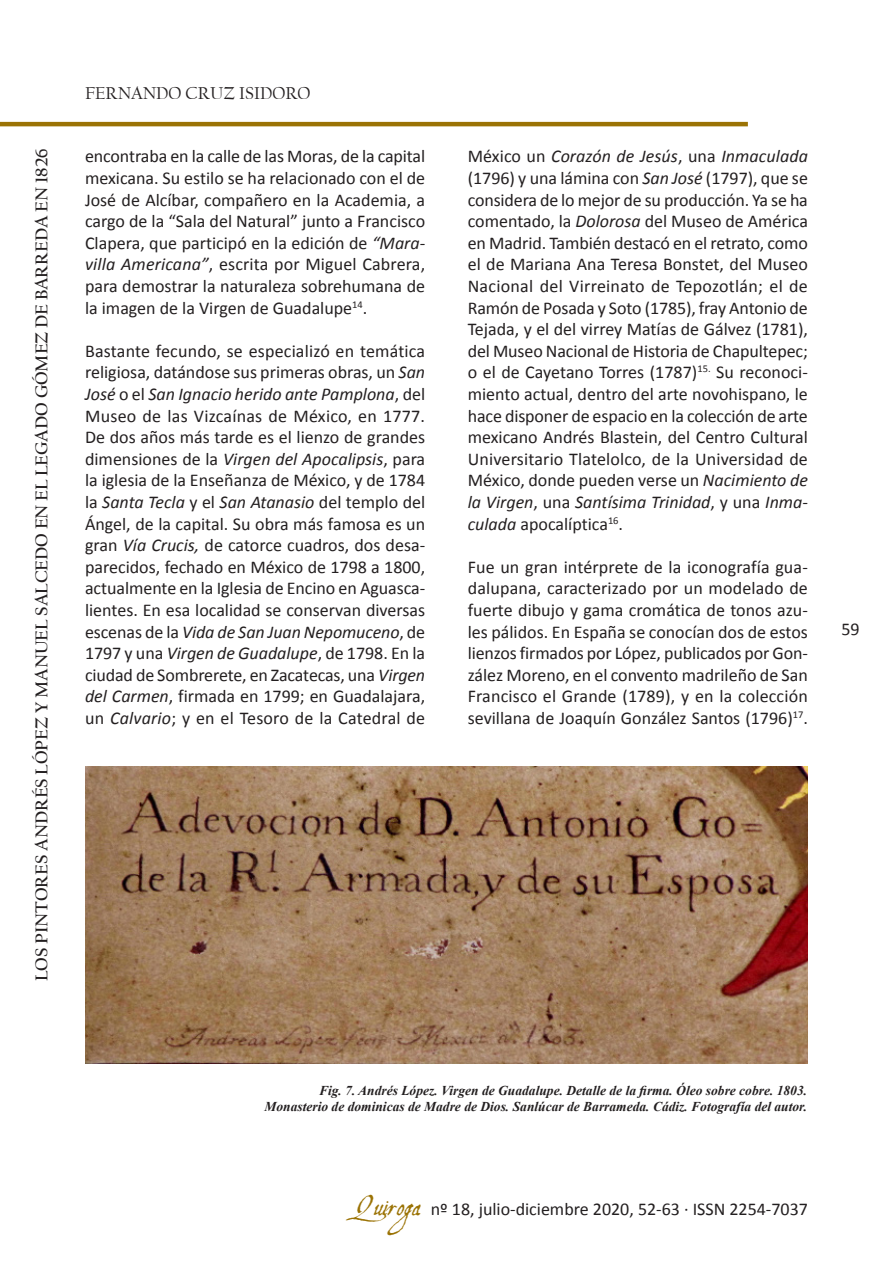
<style>
.page{position:relative;width:893px;height:1263px;background:#fff}
.page>*{position:absolute;margin:0;border:0;box-sizing:border-box;transform-origin:0 0}
.cuerpo_de_texto{font:18px/21.6px "Calibri";color:#231f20;text-align:justify}
.t1{font:700 18px "Californian FB";color:#231f20}
.t2{font:18px "Californian FB";color:#231f20}
.pie_de_foto{font:italic 700 13.5px "Times New Roman";color:#231f20}
.s1{font-style:italic}
.s2{font-family:"Aquiline";font-size:27px;color:#9b7305}
</style>
<div class="page">
<hr style="left:0;top:122px;width:748px;height:4px;background:#9b7305">
<img style="left:85px;top:767px;width:723px;height:297px">
<p class="t1" style="left:31px;top:981px;width:834px;rotate:-90deg">Los Pintores Andrés López Y Manuel Salcedo En El Legado Gómez De Barreda En 1826</p>
<p class="t2" style="left:85px;top:83px;width:227px">FERNANDO CRUZ ISIDORO</p>
<p class="cuerpo_de_texto" style="left:85px;top:145px;width:342px">encontraba en la calle de las Moras, de la capital mexicana. Su estilo se ha relacionado con el de José de Alcíbar, compañero en la Academia, a cargo de la “Sala del Natural” junto a Francisco Clapera, que participó en la edición de <span class="s1">“Mara&shy;villa Americana”</span>, escrita por Miguel Cabrera, para demostrar la naturaleza sobrehumana de la imagen de la Virgen de Guadalupe<sup>14</sup>.</p>
<p class="cuerpo_de_texto" style="left:85px;top:339px;width:342px">Bastante fecundo, se especializó en temática religiosa, datándose sus primeras obras, un <span class="s1">San José</span> o el <span class="s1">San Ignacio herido ante Pamplona</span>, del Museo de las Vizcaínas de México, en 1777.<br>De dos años más tarde es el lienzo de grandes dimensiones de la <span class="s1">Virgen del Apocalipsis</span>, para la iglesia de la Enseñanza de México, y de 1784 la <span class="s1">Santa Tecla</span> y el <span class="s1">San Atanasio</span> del templo del Ángel, de la capital. Su obra más famosa es un gran <span class="s1">Vía Crucis,</span> de catorce cuadros, dos desa&shy;parecidos, fechado en México de 1798 a 1800, actualmente en la Iglesia de Encino en Aguasca&shy;lientes. En esa localidad se conservan diversas escenas de la <span class="s1">Vida de San Juan Nepomuceno</span>, de 1797 y una <span class="s1">Virgen de Guadalupe</span>, de 1798. En la ciudad de Sombrerete, en Zacatecas, una <span class="s1">Virgen del Carmen</span>, firmada en 1799; en Guadalajara, un <span class="s1">Calvario</span>; y en el Tesoro de la Catedral de</p>
<p class="cuerpo_de_texto" style="left:468px;top:145px;width:342px">México un <span class="s1">Corazón de Jesús</span>, una <span class="s1">Inmaculada </span>(1796) y una lámina con <span class="s1">San José</span> (1797), que se considera de lo mejor de su producción. Ya se ha comentado, la <span class="s1">Dolorosa</span> del Museo de América en Madrid. También destacó en el retrato, como el de Mariana Ana Teresa Bonstet, del Museo Nacional del Virreinato de Tepozotlán; el de Ramón de Posada y Soto (1785), fray Antonio de Tejada, y el del virrey Matías de Gálvez (1781), del Museo Nacional de Historia de Chapultepec; o el de Cayetano Torres (1787)<sup>15.</sup> Su reconoci&shy;miento actual, dentro del arte novohispano, le hace disponer de espacio en la colección de arte mexicano Andrés Blastein, del Centro Cultural Universitario Tlatelolco, de la Universidad de México, donde pueden verse un <span class="s1">Nacimiento de la Virgen</span>, una <span class="s1">Santísima Trinidad</span>, y una <span class="s1">Inma&shy;culada</span> apocalíptica<sup>16</sup>.</p>
<p class="cuerpo_de_texto" style="left:468px;top:555px;width:342px">Fue un gran intérprete de la iconografía gua&shy;dalupana, caracterizado por un modelado de fuerte dibujo y gama cromática de tonos azu&shy;les pálidos. En España se conocían dos de estos lienzos firmados por López, publicados por Gon&shy;zález Moreno, en el convento madrileño de San Francisco el Grande (1789), y en la colección sevillana de Joaquín González Santos (1796)<sup>17</sup>.</p>
<p class="cuerpo_de_texto" style="left:841px;top:617px;width:20px">59</p>
<p class="pie_de_foto" style="left:319px;top:1081px;width:490px">Fig. 7. Andrés López. Virgen de Guadalupe. Detalle de la firma. Óleo sobre cobre. 1803.</p>
<p class="pie_de_foto" style="left:264px;top:1097px;width:544px">Monasterio de dominicas de Madre de Dios. Sanlúcar de Barrameda. Cádiz. Fotografía del autor.</p>
<p class="cuerpo_de_texto" style="left:354px;top:1197px;width:455px"><span class="s2">Quiroga</span> nº 18, julio-diciembre 2020, 52-63 · ISSN 2254-7037</p>
</div>
